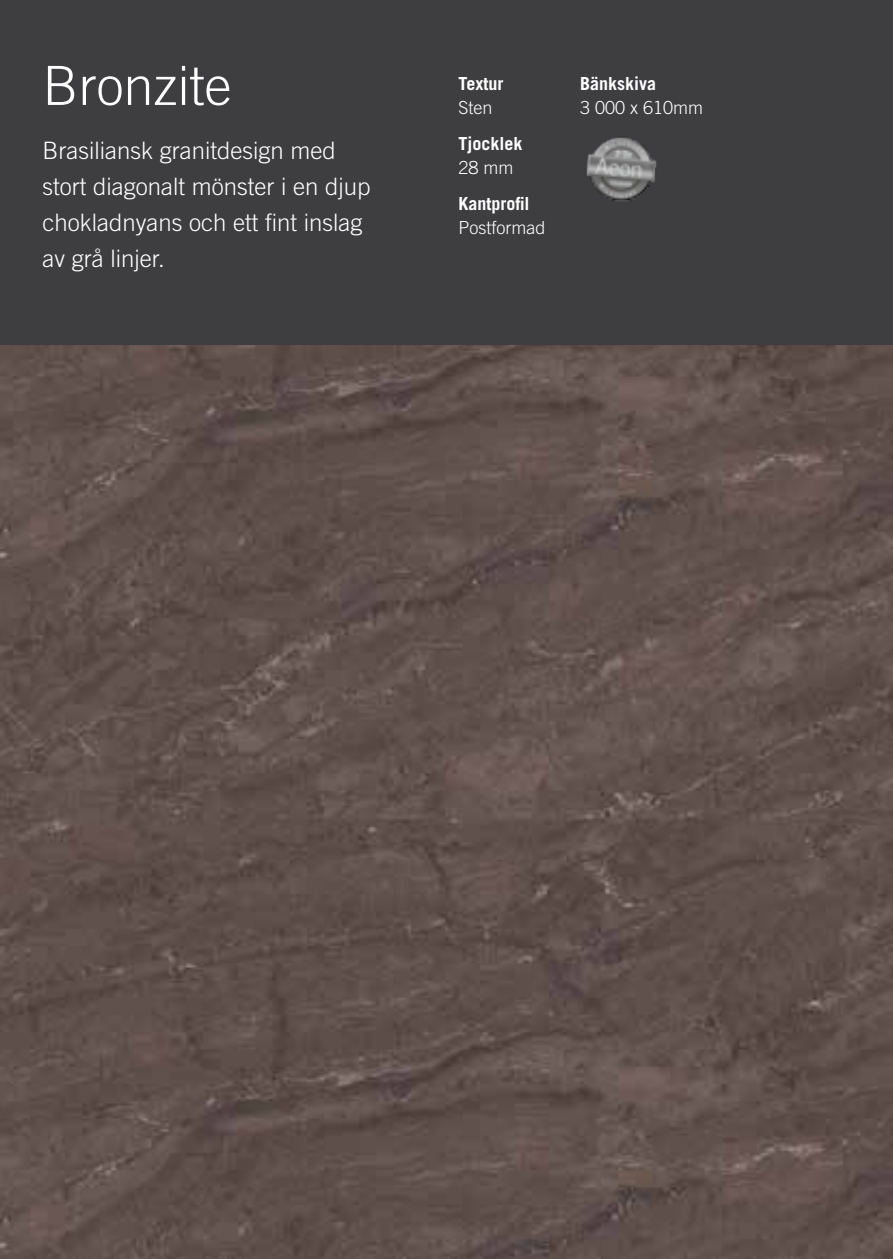
<style>
.page{position:relative;width:893px;height:1259px;background:#fff}
.page>*{position:absolute;margin:0;border:0;box-sizing:border-box;transform-origin:0 0}
.t1{font:300 54px "Trade Gothic LT Std";color:#fff}
.t2{font:300 24px/36px "Trade Gothic LT Std";color:#fff}
.t3{font:700 18px "Trade Gothic LT Std";color:#fff}
.t4{font:300 18px "Trade Gothic LT Std";color:#fff}
</style>
<div class="page">
<div style="left:0;top:0;width:893px;height:345px;background:#3e3e41"></div>
<img style="left:0;top:345px;width:893px;height:914px">
<img style="left:586px;top:137px;width:71px;height:65px">
<h1 class="t1" style="left:43px;top:54px;width:191px">Bronzite</h1>
<p class="t2" style="left:43px;top:132px;width:330px">Brasiliansk granitdesign med stort diagonalt mönster i en djup chokladnyans och ett fint inslag av grå linjer.</p>
<p class="t3" style="left:458px;top:72px;width:46px">Textur</p>
<p class="t4" style="left:458px;top:96px;width:36px">Sten</p>
<p class="t3" style="left:458px;top:132px;width:66px">Tjocklek</p>
<p class="t4" style="left:458px;top:156px;width:57px">28 mm</p>
<p class="t3" style="left:458px;top:192px;width:73px">Kantprofil</p>
<p class="t4" style="left:458px;top:216px;width:88px">Postformad</p>
<p class="t3" style="left:580px;top:72px;width:77px">Bänkskiva</p>
<p class="t4" style="left:580px;top:96px;width:125px">3 000 x 610mm</p>
</div>
